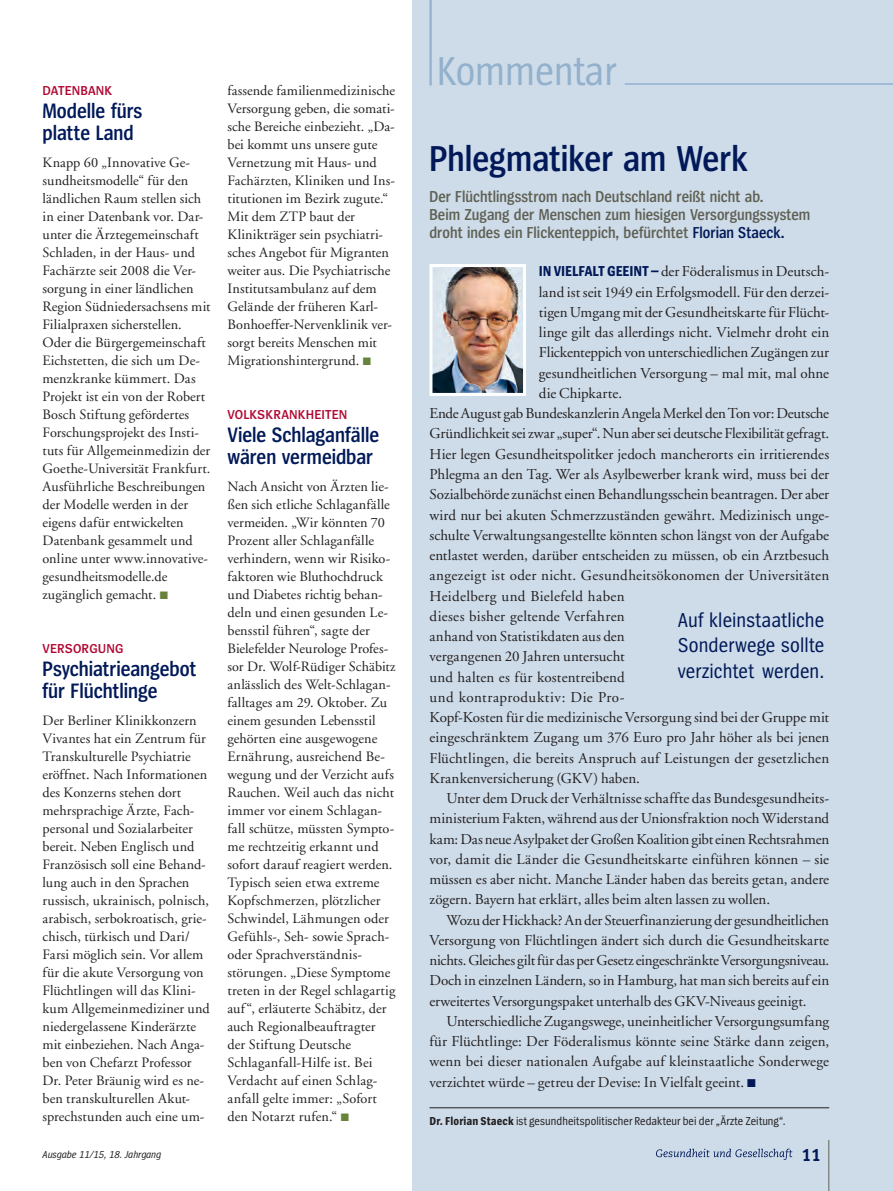
<style>
.page{position:relative;width:893px;height:1191px;background:#fff}
.page>*{position:absolute;margin:0;border:0;box-sizing:border-box;transform-origin:0 0}
.t1{font:42px "Spiegel Cd";color:#93b1cc}
.t2{font:600 37.5px "Spiegel Cd";letter-spacing:-.005em;color:#011958}
.Spektrum_Head_GG-bla{font:600 21.75px/22.5px "Spiegel Cd";letter-spacing:-.005em;color:#011958}
.t3{font:21px/25.5px "Spiegel Cd";letter-spacing:.005em;color:#011958;text-align:justify}
.t4{font:600 16.5px/18px "Spiegel Cd";color:#606155}
.Spektrum_Kommentar{font:15px/20.2px "GG Garamond";letter-spacing:.005em;color:#231f20;text-align:justify}
.Spektrum_Fließ_Flatt{font:14.25px/18px "GG Garamond";letter-spacing:.005em;color:#231f20}
.Spektrum_Dachzeile{font:600 13.5px "Spiegel";letter-spacing:.01em;color:#b00630}
.Spektrum_Autorenzeil{font:12px "Spiegel Cd";letter-spacing:.005em;color:#231f20}
.t5{font:italic 10.5px "Spiegel Cd";color:#231f20}
.s1{color:#67833b}
.s2{color:#011958}
.s3{font-family:"Spiegel Cd";font-weight:700;color:#011958}
.s4{font-weight:700}
</style>
<div class="page">
<div style="left:412px;top:0;width:481px;height:1191px;background:#cedce9"></div>
<hr style="left:429px;top:0;width:3px;height:85px;background:#93b1cc">
<hr style="left:625px;top:83px;width:268px;height:2px;background:#93b1cc">
<hr style="left:828px;top:1140px;width:1px;height:51px;background:#606155">
<svg style="left:656px;top:1148px;width:136px;height:11px"></svg>
<hr style="left:429px;top:1107px;width:400px;height:1px;background:#231f20">
<img style="left:433px;top:268px;width:89px;height:124px">
<div style="left:429px;top:264px;width:97px;height:132px;border:3px solid #fff"></div>
<p class="Spektrum_Dachzeile" style="left:43px;top:84px;width:71px">DATENBANK</p>
<p class="Spektrum_Head_GG-bla" style="left:43px;top:100px;width:101px">Modelle fürs</p>
<p class="Spektrum_Head_GG-bla" style="left:43px;top:122px;width:93px">platte Land</p>
<p class="Spektrum_Fließ_Flatt" style="left:43px;top:153px;width:169px">Knapp 60 „Innovative Ge&shy;sundheitsmodelle“ für den ländlichen Raum stellen sich in einer Datenbank vor. Dar&shy;unter die Ärztegemeinschaft<br>Schladen, in der Haus- und<br>Fachärzte seit 2008 die Ver&shy;sorgung in einer ländlichen<br>Region Südniedersachsens mit<br>Filialpraxen sicherstellen.<br>Oder die Bürgergemeinschaft<br>Eichstetten, die sich um De&shy;menzkranke kümmert. Das<br>Projekt ist ein von der Robert<br>Bosch Stiftung gefördertes<br>Forschungsprojekt des Insti&shy;tuts für Allgemeinmedizin der<br>Goethe-Universität Frankfurt.<br>Ausführliche Beschreibungen der Modelle werden in der eigens dafür entwickelten<br>Datenbank gesammelt und online unter www.innovative&shy;gesundheitsmodelle.de zugänglich gemacht. <span class="s1">√</span></p>
<p class="Spektrum_Dachzeile" style="left:43px;top:642px;width:83px">VERSORGUNG</p>
<p class="Spektrum_Head_GG-bla" style="left:43px;top:658px;width:155px">Psychiatrieangebot für Flüchtlinge</p>
<p class="Spektrum_Fließ_Flatt" style="left:43px;top:711px;width:169px">Der Berliner Klinikkonzern<br>Vivantes hat ein Zentrum für<br>Transkulturelle Psychiatrie eröffnet. Nach Informationen des Konzerns stehen dort mehrsprachige Ärzte, Fach&shy;personal und Sozialarbeiter bereit. Neben Englisch und<br>Französisch soll eine Behand&shy;lung auch in den Sprachen russisch, ukrainisch, polnisch, arabisch, serbokroatisch, grie&shy;chisch, türkisch und Dari/<br>Farsi möglich sein. Vor allem für die akute Versorgung von<br>Flüchtlingen will das Klini&shy;kum Allgemeinmediziner und niedergelassene Kinderärzte mit einbeziehen. Nach Anga&shy;ben von Chefarzt Professor<br>Dr. Peter Bräunig wird es ne&shy;ben transkulturellen Akut&shy;sprechstunden auch eine um-</p>
<p class="t5" style="left:43px;top:1149px;width:120px">Ausgabe 11/15, 18. Jahrgang</p>
<p class="Spektrum_Fließ_Flatt" style="left:227px;top:81px;width:169px">fassende familienmedizinische<br>Versorgung geben, die somati&shy;sche Bereiche einbezieht. „Da&shy;bei kommt uns unsere gute<br>Vernetzung mit Haus- und<br>Fachärzten, Kliniken und Ins&shy;titutionen im Bezirk zugute.“<br>Mit dem ZTP baut der<br>Klinikträger sein psychiatri&shy;sches Angebot für Migranten weiter aus. Die Psychiatrische<br>Institutsambulanz auf dem<br>Gelände der früheren Karl-<br>Bonhoeffer-Nervenklinik ver&shy;sorgt bereits Menschen mit<br>Migrationshintergrund. <span class="s1">√</span></p>
<p class="Spektrum_Dachzeile" style="left:227px;top:408px;width:121px">VOLKSKRANKHEITEN</p>
<p class="Spektrum_Head_GG-bla" style="left:227px;top:424px;width:153px">Viele Schlaganfälle wären vermeidbar</p>
<p class="Spektrum_Fließ_Flatt" style="left:227px;top:477px;width:169px">Nach Ansicht von Ärzten lie&shy;ßen sich etliche Schlaganfälle vermeiden. „Wir könnten 70<br>Prozent aller Schlaganfälle verhindern, wenn wir Risiko&shy;faktoren wie Bluthochdruck und Diabetes richtig behan&shy;deln und einen gesunden Le&shy;bensstil führen“, sagte der<br>Bielefelder Neurologe Profes&shy;sor Dr. Wolf-Rüdiger Schäbitz anlässlich des Welt-Schlagan&shy;falltages am 29. Oktober. Zu einem gesunden Lebensstil gehörten eine ausgewogene<br>Ernährung, ausreichend Be&shy;wegung und der Verzicht aufs<br>Rauchen. Weil auch das nicht immer vor einem Schlagan&shy;fall schütze, müssten Sympto&shy;me rechtzeitig erkannt und sofort darauf reagiert werden.<br>Typisch seien etwa extreme<br>Kopfschmerzen, plötzlicher<br>Schwindel, Lähmungen oder<br>Gefühls-, Seh- sowie Sprach&shy;oder Sprachverständnis&shy;störungen. „Diese Symptome treten in der Regel schlagartig auf“, erläuterte Schäbitz, der auch Regionalbeauftragter der Stiftung Deutsche<br>Schlaganfall-Hilfe ist. Bei<br>Verdacht auf einen Schlag&shy;anfall gelte immer: „Sofort den Notarzt rufen.“ <span class="s1">√</span></p>
<p class="t1" style="left:437px;top:50px;width:180px">Kommentar</p>
<p class="t2" style="left:429px;top:140px;width:320px">Phlegmatiker am Werk</p>
<p class="t4" style="left:429px;top:188px;width:336px">Der Flüchtlingsstrom nach Deutschland reißt nicht ab.</p>
<p class="t4" style="left:429px;top:206px;width:382px">Beim Zugang der Menschen zum hiesigen Versorgungssystem droht indes ein Flickenteppich, befürchtet <span class="s2">Florian Staeck.</span></p>
<p class="Spektrum_Kommentar" style="left:539px;top:261px;width:292px"><span class="s3">IN VIELFALT GEEINT –</span> der Föderalismus in Deutsch&shy;land ist seit 1949 ein Erfolgsmodell. Für den derzei&shy;tigen Umgang mit der Gesundheitskarte für Flücht&shy;linge gilt das allerdings nicht. Vielmehr droht ein Flickenteppich von unterschiedlichen Zugängen zur gesundheitlichen Versorgung – mal mit, mal ohne die Chipkarte.</p>
<p class="Spektrum_Kommentar" style="left:429px;top:403px;width:401px;text-align:left">Ende August gab Bundeskanzlerin Angela Merkel den Ton vor: Deutsche Gründlichkeit sei zwar „super“. Nun aber sei deutsche Flexibilität gefragt.<br>Hier legen Gesundheitspolitker jedoch mancherorts ein irritierendes Phlegma an den Tag. Wer als Asylbewerber krank wird, muss bei der Sozialbehörde zunächst einen Behandlungsschein beantragen. Der aber wird nur bei akuten Schmerzzuständen gewährt. Medizinisch unge&shy;schulte Verwaltungsangestellte könnten schon längst von der Aufgabe entlastet werden, darüber entscheiden zu müssen, ob ein Arztbesuch angezeigt ist oder nicht. Gesundheitsökonomen der Universitäten Heidelberg und Bielefeld haben<br>dieses bisher geltende Verfahren<br>anhand von Statistikdaten aus den<br>vergangenen 20 Jahren untersucht<br>und halten es für kostentreibend<br>und kontraproduktiv: Die Pro-<br>Kopf-Kosten für die medizinische Versorgung sind bei der Gruppe mit eingeschränktem Zugang um 376 Euro pro Jahr höher als bei jenen Flüchtlingen, die bereits Anspruch auf Leistungen der gesetzlichen Krankenversicherung (GKV) haben.</p>
<p class="Spektrum_Kommentar" style="left:429px;top:788px;width:401px;text-indent:17px">Unter dem Druck der Verhältnisse schaffte das Bundesgesundheits&shy;ministerium Fakten, während aus der Unionsfraktion noch Widerstand kam: Das neue Asylpaket der Großen Koalition gibt einen Rechtsrahmen vor, damit die Länder die Gesundheitskarte einführen können – sie müssen es aber nicht. Manche Länder haben das bereits getan, andere zögern. Bayern hat erklärt, alles beim alten lassen zu wollen.</p>
<p class="Spektrum_Kommentar" style="left:429px;top:909px;width:401px;text-indent:17px">Wozu der Hickhack? An der Steuerfinanzierung der gesundheitlichen Versorgung von Flüchtlingen ändert sich durch die Gesundheitskarte nichts. Gleiches gilt für das per Gesetz eingeschränkte Versorgungsniveau.<br>Doch in einzelnen Ländern, so in Hamburg, hat man sich bereits auf ein erweitertes Versorgungspaket unterhalb des GKV-Niveaus geeinigt.</p>
<p class="Spektrum_Kommentar" style="left:429px;top:1011px;width:401px;text-indent:17px">Unterschiedliche Zugangswege, uneinheitlicher Versorgungsumfang für Flüchtlinge: Der Föderalismus könnte seine Stärke dann zeigen, wenn bei dieser nationalen Aufgabe auf kleinstaatliche Sonderwege verzichtet würde – getreu der Devise: In Vielfalt geeint. <span class="s2">√</span></p>
<p class="Spektrum_Autorenzeil" style="left:429px;top:1115px;width:358px"><span class="s4">Dr. Florian Staeck</span> ist gesundheitspolitischer Redakteur bei der „Ärzte Zeitung“.</p>
<p class="t3" style="left:678px;top:608px;width:148px">Auf kleinstaatliche Sonderwege sollte verzichtet werden.</p>
</div>
